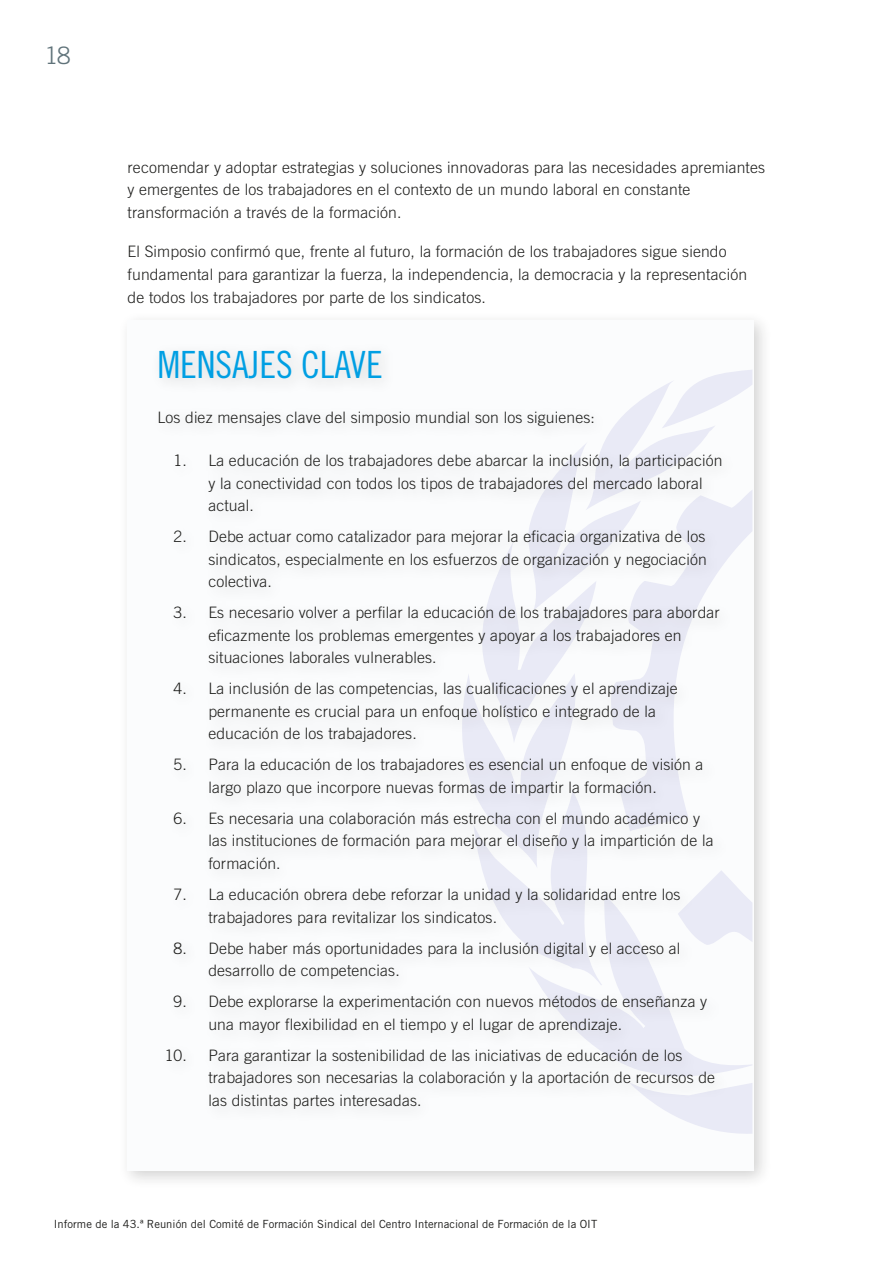
<style>
.page{position:relative;width:893px;height:1263px;background:#fff}
.page>*{position:absolute;margin:0;border:0;box-sizing:border-box;transform-origin:0 0}
.t1{font:37.5px "Trade Gothic LT Std Cn 18";color:#009fe3}
.t2{font:300 24px "Trade Gothic LT Std";color:#60737a}
.t3{font:300 15.75px/22.5px "Trade Gothic LT Std";letter-spacing:.01em;color:#1d1d1b}
.t4{font:11.25px "Trade Gothic LT Std";color:#1d1d1b}
</style>
<div class="page">
<div style="left:117px;top:311px;width:655px;height:879px;background:#1d1d1b;opacity:.2"></div>
<div style="left:128px;top:321px;width:626px;height:850px;background:#fbfcfd"></div>
<svg style="left:694px;top:370px;width:58px;height:764px"></svg>
<svg style="left:739px;top:489px;width:13px;height:342px"></svg>
<div style="left:149px;top:341px;width:590px;height:783px;background:#1d1d1b;opacity:.2"></div>
<h2 class="t2" style="left:45px;top:41px;width:27px">18</h2>
<p class="t3" style="left:128px;top:156px;width:639px">recomendar y adoptar estrategias y soluciones innovadoras para las necesidades apremiantes y emergentes de los trabajadores en el contexto de un mundo laboral en constante transformación a través de la formación.</p>
<p class="t3" style="left:128px;top:240px;width:621px">El Simposio confirmó que, frente al futuro, la formación de los trabajadores sigue siendo fundamental para garantizar la fuerza, la independencia, la democracia y la representación de todos los trabajadores por parte de los sindicatos.</p>
<h1 class="t1" style="left:157px;top:342px;width:227px">MENSAJES CLAVE</h1>
<p class="t3" style="left:157px;top:405px;width:439px">Los diez mensajes clave del simposio mundial son los siguienes:</p>
<p class="t3" style="left:208px;top:449px;width:516px;text-indent:-35px">1. La educación de los trabajadores debe abarcar la inclusión, la participación y la conectividad con todos los tipos de trabajadores del mercado laboral actual.</p>
<p class="t3" style="left:208px;top:525px;width:500px;text-align:justify;text-indent:-35px">2. Debe actuar como catalizador para mejorar la eficacia organizativa de los sindicatos, especialmente en los esfuerzos de organización y negociación colectiva.</p>
<p class="t3" style="left:208px;top:601px;width:513px;text-indent:-35px">3. Es necesario volver a perfilar la educación de los trabajadores para abordar eficazmente los problemas emergentes y apoyar a los trabajadores en situaciones laborales vulnerables.</p>
<p class="t3" style="left:208px;top:677px;width:471px;text-indent:-35px">4. La inclusión de las competencias, las cualificaciones y el aprendizaje permanente es crucial para un enfoque holístico e integrado de la educación de los trabajadores.</p>
<p class="t3" style="left:208px;top:753px;width:497px;text-indent:-35px">5. Para la educación de los trabajadores es esencial un enfoque de visión a largo plazo que incorpore nuevas formas de impartir la formación.</p>
<p class="t3" style="left:208px;top:807px;width:507px;text-indent:-35px">6. Es necesaria una colaboración más estrecha con el mundo académico y las instituciones de formación para mejorar el diseño y la impartición de la formación.</p>
<p class="t3" style="left:208px;top:883px;width:474px;text-indent:-35px">7. La educación obrera debe reforzar la unidad y la solidaridad entre los trabajadores para revitalizar los sindicatos.</p>
<p class="t3" style="left:208px;top:936px;width:473px;text-indent:-35px">8. Debe haber más oportunidades para la inclusión digital y el acceso al desarrollo de competencias.</p>
<p class="t3" style="left:208px;top:990px;width:500px;text-indent:-35px">9. Debe explorarse la experimentación con nuevos métodos de enseñanza y una mayor flexibilidad en el tiempo y el lugar de aprendizaje.</p>
<p class="t3" style="left:208px;top:1043px;width:508px;text-indent:-44px">10. Para garantizar la sostenibilidad de las iniciativas de educación de los trabajadores son necesarias la colaboración y la aportación de recursos de las distintas partes interesadas.</p>
<p class="t4" style="left:54px;top:1217px;width:545px">Informe de la 43.ª Reunión del Comité de Formación Sindical del Centro Internacional de Formación de la OIT</p>
</div>
